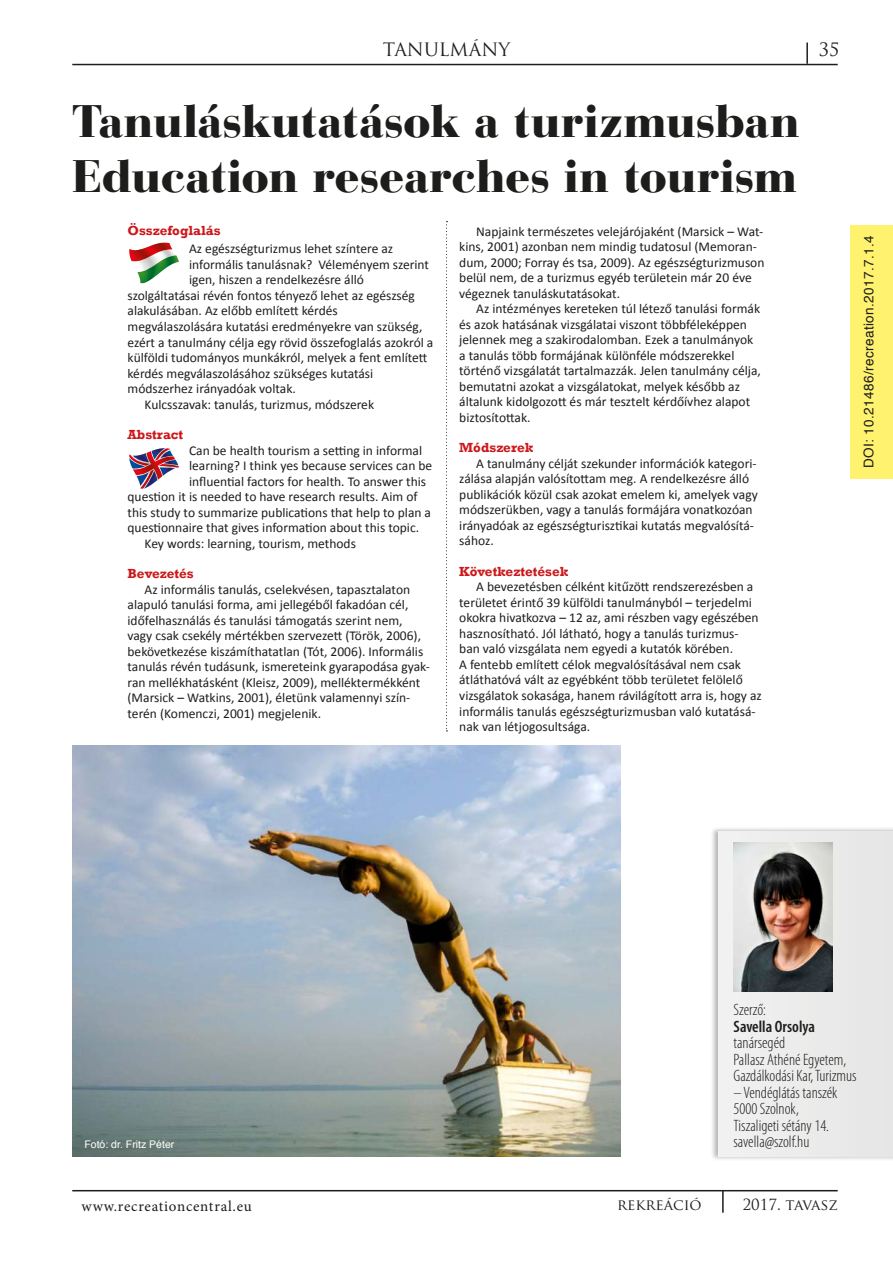
<style>
.page{position:relative;width:893px;height:1263px;background:#fff}
.page>*{position:absolute;margin:0;border:0;box-sizing:border-box;transform-origin:0 0}
.t1{font:900 45.3px/54.3px "Bauer Bodoni CE";letter-spacing:-.01em;color:#1d1d1b}
.t2{font:18px "Trajan Pro";color:#1d1d1b}
.t3{font:300 condensed 16.5px/16.5px "Myriad Pro";color:#1d1d1b}
.t4{font:600 condensed 16.5px "Myriad Pro";color:#1d1d1b}
.t5{font:15px "Minion Pro";letter-spacing:.05em;color:#1d1d1b}
.t6{font:15px "Trajan Pro";color:#1d1d1b}
.t7{font:13.5px/15.5px "Calibri";color:#1d1d1b}
.t8{font:700 13.5px "Rockwell";color:#cd171a}
.t9{font:13.5px "Helvetica";letter-spacing:.03em;color:#1d1d1b}
.t10{font:10.5px "Helvetica";color:#fff}
</style>
<div class="page">
<hr style="left:72px;top:64px;width:766px;height:1px;background:#1d1d1b">
<hr style="left:806px;top:43px;width:2px;height:21px;background:#1d1d1b">
<hr style="left:72px;top:1190px;width:766px;height:1px;background:#1d1d1b">
<hr style="left:722px;top:1191px;width:2px;height:22px;background:#1d1d1b">
<div style="left:710px;top:826px;width:183px;height:335px;background:#1d1d1b;opacity:.45"></div>
<div style="left:719px;top:831px;width:174px;height:326px;background:#eaeaea"></div>
<img style="left:733px;top:842px;width:100px;height:149px">
<svg style="left:129px;top:243px;width:50px;height:40px"></svg>
<svg style="left:129px;top:448px;width:50px;height:41px"></svg>
<img style="left:72px;top:746px;width:548px;height:411px">
<div style="left:850px;top:225px;width:43px;height:253px;background:#fff26f"></div>
<svg style="left:446px;top:221px;width:1px;height:510px"></svg>
<h2 class="t2" style="left:383px;top:38px;width:129px">TANULMÁNY</h2>
<h1 class="t1" style="left:72px;top:95px;width:729px">Tanuláskutatások a turizmusban<br>Education researches in tourism</h1>
<p class="t8" style="left:128px;top:222px;width:95px">Összefoglalás</p>
<p class="t7" style="left:189px;top:241px;width:206px">Az egészségturizmus lehet színtere az</p>
<p class="t7" style="left:189px;top:256px;width:242px">informális tanulásnak? Véleményem szerint</p>
<p class="t7" style="left:189px;top:272px;width:176px">igen, hiszen a rendelkezésre álló</p>
<p class="t7" style="left:128px;top:287px;width:289px">szolgáltatásai révén fontos tényező lehet az egészség</p>
<p class="t7" style="left:128px;top:303px;width:212px">alakulásában. Az előbb említett kérdés</p>
<p class="t7" style="left:128px;top:318px;width:296px">megválaszolására kutatási eredményekre van szükség,</p>
<p class="t7" style="left:128px;top:334px;width:307px">ezért a tanulmány célja egy rövid összefoglalás azokról a</p>
<p class="t7" style="left:128px;top:349px;width:301px">külföldi tudományos munkákról, melyek a fent említett</p>
<p class="t7" style="left:128px;top:365px;width:247px">kérdés megválaszolásához szükséges kutatási</p>
<p class="t7" style="left:128px;top:380px;width:170px">módszerhez irányadóak voltak.</p>
<p class="t7" style="left:145px;top:396px;width:231px">Kulcsszavak: tanulás, turizmus, módszerek</p>
<p class="t8" style="left:128px;top:426px;width:57px">Abstract</p>
<p class="t7" style="left:189px;top:442px;width:235px">Can be health tourism a setting in informal</p>
<p class="t7" style="left:189px;top:457px;width:245px">learning? I think yes because services can be</p>
<p class="t7" style="left:189px;top:473px;width:239px">influential factors for health. To answer this</p>
<p class="t7" style="left:128px;top:488px;width:292px">question it is needed to have research results. Aim of</p>
<p class="t7" style="left:128px;top:504px;width:305px">this study to summarize publications that help to plan a</p>
<p class="t7" style="left:128px;top:519px;width:293px">questionnaire that gives information about this topic.</p>
<p class="t7" style="left:145px;top:535px;width:213px">Key words: learning, tourism, methods</p>
<p class="t8" style="left:128px;top:565px;width:68px">Bevezetés</p>
<p class="t7" style="left:128px;top:581px;width:304px;text-indent:17px">Az informális tanulás, cselekvésen, tapasztalaton alapuló tanulási forma, ami jellegéből fakadóan cél, időfelhasználás és tanulási támogatás szerint nem, vagy csak csekély mértékben szervezett (Török, 2006), bekövetkezése kiszámíthatatlan (Tót, 2006). Informális tanulás révén tudásunk, ismereteink gyarapodása gyak&shy;ran mellékhatásként (Kleisz, 2009), melléktermékként (Marsick – Watkins, 2001), életünk valamennyi szín&shy;terén (Komenczi, 2001) megjelenik.</p>
<p class="t7" style="left:459px;top:223px;width:307px;text-indent:17px">Napjaink természetes velejárójaként (Marsick – Wat&shy;kins, 2001) azonban nem mindig tudatosul (Memoran&shy;dum, 2000; Forray és tsa, 2009). Az egészségturizmuson belül nem, de a turizmus egyéb területein már 20 éve végeznek tanuláskutatásokat.</p>
<p class="t7" style="left:459px;top:300px;width:303px;text-indent:17px">Az intézményes kereteken túl létező tanulási formák és azok hatásának vizsgálatai viszont többféleképpen jelennek meg a szakirodalomban. Ezek a tanulmányok a tanulás több formájának különféle módszerekkel történő vizsgálatát tartalmazzák. Jelen tanulmány célja, bemutatni azokat a vizsgálatokat, melyek később az általunk kidolgozott és már tesztelt kérdőívhez alapot biztosítottak.</p>
<p class="t8" style="left:459px;top:439px;width:76px">Módszerek</p>
<p class="t7" style="left:459px;top:455px;width:300px;text-indent:17px">A tanulmány célját szekunder információk kategori&shy;zálása alapján valósítottam meg. A rendelkezésre álló publikációk közül csak azokat emelem ki, amelyek vagy módszerükben, vagy a tanulás formájára vonatkozóan irányadóak az egészségturisztikai kutatás megvalósítá&shy;sához.</p>
<p class="t8" style="left:459px;top:563px;width:111px">Következtetések</p>
<p class="t7" style="left:459px;top:578px;width:304px;text-indent:17px">A bevezetésben célként kitűzött rendszerezésben a területet érintő 39 külföldi tanulmányból – terjedelmi okokra hivatkozva – 12 az, ami részben vagy egészében hasznosítható. Jól látható, hogy a tanulás turizmus&shy;ban való vizsgálata nem egyedi a kutatók körében.<br>A fentebb említett célok megvalósításával nem csak átláthatóvá vált az egyébként több területet felölelő vizsgálatok sokasága, hanem rávilágított arra is, hogy az informális tanulás egészségturizmusban való kutatásá&shy;nak van létjogosultsága.</p>
<h2 class="t2" style="left:819px;top:38px;width:22px">35</h2>
<p class="t9" style="left:858px;top:468px;width:234px;rotate:-90deg">DOI: 10.21486/recreation.2017.7.1.4</p>
<p class="t10" style="left:84px;top:1136px;width:91px">Fotó: dr. Fritz Péter</p>
<p class="t3" style="left:733px;top:1002px;width:34px">Szerző:</p>
<p class="t4" style="left:733px;top:1017px;width:83px">Savella Orsolya</p>
<p class="t3" style="left:733px;top:1035px;width:125px">tanársegéd<br>Pallasz Athéné Egyetem,<br>Gazdálkodási Kar, Turizmus</p>
<p class="t3" style="left:733px;top:1084px;width:105px">– Vendéglátás tanszék<br>5000 Szolnok,<br>Tiszaligeti sétány 14. savella@szolf.hu</p>
<p class="t5" style="left:81px;top:1196px;width:172px">www.recreationcentral.eu</p>
<p class="t6" style="left:617px;top:1195px;width:86px">rekreáció</p>
<p class="t6" style="left:743px;top:1195px;width:96px">2017. tavasz</p>
</div>
